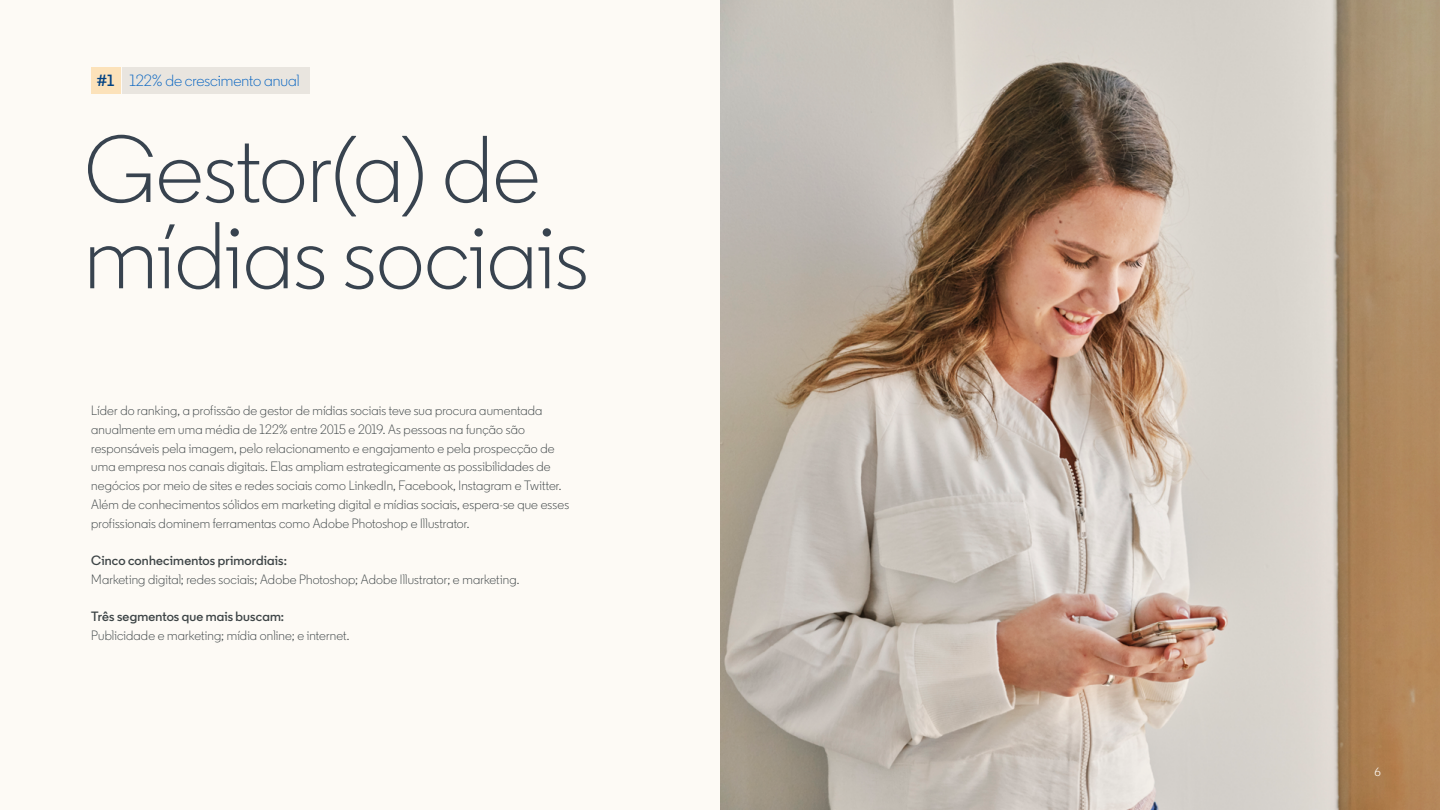
<style>
.page{position:relative;width:1440px;height:810px;background:#fdfaf5}
.page>*{position:absolute;margin:0;border:0;box-sizing:border-box;transform-origin:0 0}
.t1{font:300 94.5px/86.2px "Community";color:#38434f}
.t2{font:300 16.2px "Community";color:#0a66c2}
.t3{font:300 13.5px/18.8px "Community";letter-spacing:.01em;color:#3c4345}
.t4{font:600 13.5px "Community";letter-spacing:.015em;color:#3c4345}
.t5{font:12px "Community";color:#fdfaf5}
.s1{font-weight:600;color:#004182}
</style>
<div class="page">
<img style="left:721px;top:0;width:719px;height:810px">
<div style="left:122px;top:68px;width:188px;height:26px;background:#e9e5df"></div>
<div style="left:92px;top:68px;width:29px;height:26px;background:#fce2ba"></div>
<p class="t2" style="left:97px;top:71px;width:204px"><span class="s1">#1</span> 122% de crescimento anual</p>
<h1 class="t1" style="left:84px;top:127px;width:506px">Gestor(a) de mídias sociais</h1>
<p class="t3" style="left:91px;top:401px;width:479px">Líder do ranking, a profissão de gestor de mídias sociais teve sua procura aumentada anualmente em uma média de 122% entre 2015 e 2019. As pessoas na função são responsáveis pela imagem, pelo relacionamento e engajamento e pela prospecção de uma empresa nos canais digitais. Elas ampliam estrategicamente as possibilidades de negócios por meio de sites e redes sociais como LinkedIn, Facebook, Instagram e Twitter.<br>Além de conhecimentos sólidos em marketing digital e mídias sociais, espera-se que esses profissionais dominem ferramentas como Adobe Photoshop e Illustrator.</p>
<p class="t4" style="left:91px;top:552px;width:197px">Cinco conhecimentos primordiais:</p>
<p class="t3" style="left:91px;top:570px;width:430px">Marketing digital; redes sociais; Adobe Photoshop; Adobe Illustrator; e marketing.</p>
<p class="t4" style="left:91px;top:608px;width:194px">Três segmentos que mais buscam:</p>
<p class="t3" style="left:91px;top:626px;width:260px">Publicidade e marketing; mídia online; e internet.</p>
<p class="t5" style="left:1374px;top:765px;width:8px">6</p>
</div>
